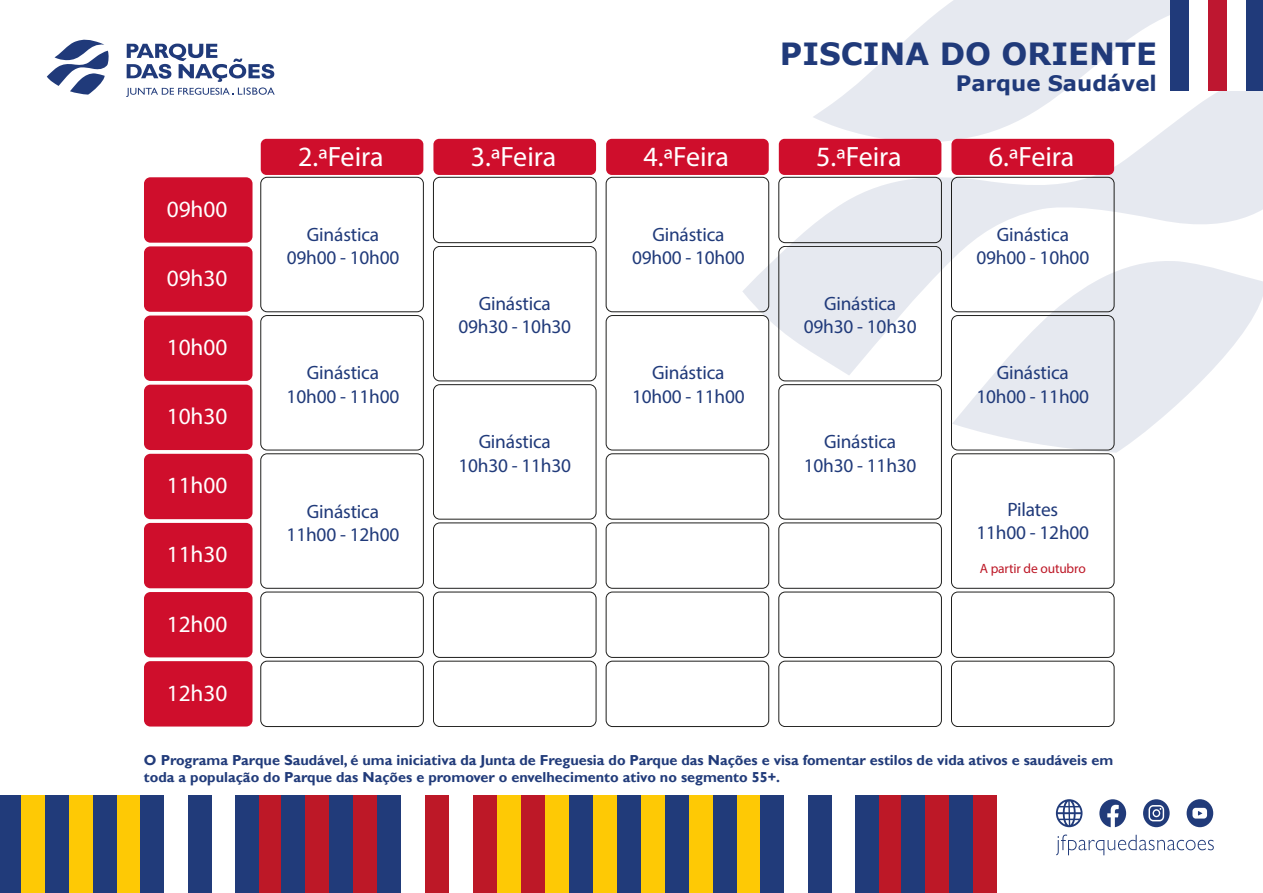
<style>
.page{position:relative;width:1263px;height:893px;background:#fff}
.page>*{position:absolute;margin:0;border:0;box-sizing:border-box;transform-origin:0 0}
.t1{font:700 30.6px "Verdana";color:#203a7a}
.t2{font:28.05px "Myriad Pro";color:#fff}
.t3{font:23.4px "Myriad Pro";color:#fff}
.t4{font:700 21.3px "Verdana";color:#203a7a}
.t5{font:19.35px/23.2px "Myriad Pro";letter-spacing:-.01em;color:#203a7a;text-align:center}
.t6{font:700 14.4px/17.4px "Gill Sans";color:#213b7a}
.t7{font:13.5px "Myriad Pro";letter-spacing:-.01em;color:#bd1827}
</style>
<div class="page">
<svg style="left:742px;top:138px;width:521px;height:238px;fill:#e6e9f0"></svg>
<svg style="left:812px;top:0;width:451px;height:147px;fill:#e6e9f0"></svg>
<svg style="left:952px;top:258px;width:311px;height:195px;fill:#e6e9f0"></svg>
<div style="left:1189px;top:0;width:74px;height:91px;background:#fff"></div>
<div style="left:1208px;top:0;width:19px;height:91px;background:#be1730"></div>
<div style="left:1245px;top:0;width:18px;height:91px;background:#203a7a"></div>
<div style="left:1170px;top:0;width:19px;height:91px;background:#203a7a"></div>
<svg style="left:47px;top:39px;width:62px;height:56px"></svg>
<svg style="left:126px;top:44px;width:149px;height:53px"></svg>
<div style="left:144px;top:177px;width:108px;height:66px;background:#cf0c2a;border-radius:6px"></div>
<div style="left:261px;top:139px;width:162px;height:36px;background:#cf0c2a;border-radius:6px"></div>
<div style="left:260px;top:177px;width:164px;height:135px;border:1px solid #1d1d1b;border-radius:6px"></div>
<div style="left:433px;top:139px;width:163px;height:36px;background:#cf0c2a;border-radius:6px"></div>
<div style="left:433px;top:177px;width:163px;height:66px;border:1px solid #1d1d1b;border-radius:6px"></div>
<div style="left:606px;top:139px;width:163px;height:36px;background:#cf0c2a;border-radius:6px"></div>
<div style="left:606px;top:177px;width:163px;height:135px;border:1px solid #1d1d1b;border-radius:6px"></div>
<div style="left:779px;top:139px;width:162px;height:36px;background:#cf0c2a;border-radius:6px"></div>
<div style="left:778px;top:177px;width:164px;height:66px;border:1px solid #1d1d1b;border-radius:6px"></div>
<div style="left:951px;top:139px;width:163px;height:36px;background:#cf0c2a;border-radius:6px"></div>
<div style="left:951px;top:177px;width:163px;height:135px;border:1px solid #1d1d1b;border-radius:6px"></div>
<div style="left:144px;top:246px;width:108px;height:66px;background:#cf0c2a;border-radius:6px"></div>
<div style="left:433px;top:246px;width:163px;height:135px;border:1px solid #1d1d1b;border-radius:6px"></div>
<div style="left:778px;top:246px;width:164px;height:135px;border:1px solid #1d1d1b;border-radius:6px"></div>
<div style="left:144px;top:316px;width:108px;height:65px;background:#cf0c2a;border-radius:6px"></div>
<div style="left:260px;top:315px;width:164px;height:135px;border:1px solid #1d1d1b;border-radius:6px"></div>
<div style="left:606px;top:315px;width:163px;height:135px;border:1px solid #1d1d1b;border-radius:6px"></div>
<div style="left:951px;top:315px;width:163px;height:135px;border:1px solid #1d1d1b;border-radius:6px"></div>
<div style="left:144px;top:385px;width:108px;height:65px;background:#cf0c2a;border-radius:6px"></div>
<div style="left:433px;top:384px;width:163px;height:136px;border:1px solid #1d1d1b;border-radius:6px"></div>
<div style="left:778px;top:384px;width:164px;height:136px;border:1px solid #1d1d1b;border-radius:6px"></div>
<div style="left:144px;top:454px;width:108px;height:65px;background:#cf0c2a;border-radius:6px"></div>
<div style="left:260px;top:453px;width:164px;height:136px;border:1px solid #1d1d1b;border-radius:6px"></div>
<div style="left:606px;top:453px;width:163px;height:67px;border:1px solid #1d1d1b;border-radius:6px"></div>
<div style="left:951px;top:453px;width:163px;height:136px;border:1px solid #1d1d1b;border-radius:6px"></div>
<div style="left:144px;top:523px;width:108px;height:65px;background:#cf0c2a;border-radius:6px"></div>
<div style="left:433px;top:522px;width:163px;height:67px;border:1px solid #1d1d1b;border-radius:6px"></div>
<div style="left:606px;top:522px;width:163px;height:67px;border:1px solid #1d1d1b;border-radius:6px"></div>
<div style="left:778px;top:522px;width:164px;height:67px;border:1px solid #1d1d1b;border-radius:6px"></div>
<div style="left:144px;top:592px;width:108px;height:65px;background:#cf0c2a;border-radius:6px"></div>
<div style="left:260px;top:592px;width:164px;height:66px;border:1px solid #1d1d1b;border-radius:6px"></div>
<div style="left:433px;top:592px;width:163px;height:66px;border:1px solid #1d1d1b;border-radius:6px"></div>
<div style="left:606px;top:592px;width:163px;height:66px;border:1px solid #1d1d1b;border-radius:6px"></div>
<div style="left:778px;top:592px;width:164px;height:66px;border:1px solid #1d1d1b;border-radius:6px"></div>
<div style="left:951px;top:592px;width:163px;height:66px;border:1px solid #1d1d1b;border-radius:6px"></div>
<div style="left:144px;top:661px;width:108px;height:65px;background:#cf0c2a;border-radius:6px"></div>
<div style="left:260px;top:661px;width:164px;height:66px;border:1px solid #1d1d1b;border-radius:6px"></div>
<div style="left:433px;top:661px;width:163px;height:66px;border:1px solid #1d1d1b;border-radius:6px"></div>
<div style="left:606px;top:661px;width:163px;height:66px;border:1px solid #1d1d1b;border-radius:6px"></div>
<div style="left:778px;top:661px;width:164px;height:66px;border:1px solid #1d1d1b;border-radius:6px"></div>
<div style="left:951px;top:661px;width:163px;height:66px;border:1px solid #1d1d1b;border-radius:6px"></div>
<div style="left:116px;top:796px;width:24px;height:97px;background:#fec905"></div>
<div style="left:93px;top:796px;width:23px;height:97px;background:#213b7a"></div>
<div style="left:69px;top:796px;width:24px;height:97px;background:#fec905"></div>
<div style="left:45px;top:796px;width:24px;height:97px;background:#213b7a"></div>
<div style="left:21px;top:796px;width:24px;height:97px;background:#fec905"></div>
<div style="left:0;top:796px;width:21px;height:97px;background:#213b7a"></div>
<div style="left:140px;top:796px;width:24px;height:97px;background:#213b7a"></div>
<div style="left:188px;top:796px;width:24px;height:97px;background:#213b7a"></div>
<div style="left:235px;top:796px;width:24px;height:97px;background:#213b7a"></div>
<div style="left:259px;top:796px;width:24px;height:97px;background:#bd1827"></div>
<div style="left:353px;top:795px;width:24px;height:98px;background:#bd1827"></div>
<div style="left:329px;top:795px;width:24px;height:98px;background:#213b7a"></div>
<div style="left:305px;top:795px;width:24px;height:98px;background:#bd1827"></div>
<div style="left:281px;top:795px;width:24px;height:98px;background:#213b7a"></div>
<div style="left:569px;top:795px;width:24px;height:98px;background:#213b7a"></div>
<div style="left:545px;top:795px;width:24px;height:98px;background:#fec905"></div>
<div style="left:593px;top:795px;width:24px;height:98px;background:#fec905"></div>
<div style="left:521px;top:795px;width:24px;height:98px;background:#bd1827"></div>
<div style="left:497px;top:795px;width:24px;height:98px;background:#fec905"></div>
<div style="left:377px;top:795px;width:24px;height:98px;background:#213b7a"></div>
<div style="left:425px;top:795px;width:24px;height:98px;background:#bd1827"></div>
<div style="left:473px;top:795px;width:24px;height:98px;background:#bd1827"></div>
<div style="left:736px;top:796px;width:24px;height:97px;background:#fec905"></div>
<div style="left:712px;top:796px;width:24px;height:97px;background:#213b7a"></div>
<div style="left:689px;top:796px;width:23px;height:97px;background:#fec905"></div>
<div style="left:665px;top:796px;width:24px;height:97px;background:#213b7a"></div>
<div style="left:641px;top:796px;width:24px;height:97px;background:#fec905"></div>
<div style="left:617px;top:796px;width:24px;height:97px;background:#213b7a"></div>
<div style="left:760px;top:796px;width:24px;height:97px;background:#213b7a"></div>
<div style="left:808px;top:796px;width:24px;height:97px;background:#213b7a"></div>
<div style="left:855px;top:796px;width:24px;height:97px;background:#213b7a"></div>
<div style="left:879px;top:796px;width:24px;height:97px;background:#bd1827"></div>
<div style="left:973px;top:795px;width:24px;height:98px;background:#bd1827"></div>
<div style="left:949px;top:795px;width:24px;height:98px;background:#213b7a"></div>
<div style="left:925px;top:795px;width:24px;height:98px;background:#bd1827"></div>
<div style="left:901px;top:795px;width:24px;height:98px;background:#213b7a"></div>
<svg style="left:1056px;top:834px;width:158px;height:21px"></svg>
<svg style="left:1099px;top:799px;width:27px;height:28px"></svg>
<svg style="left:1186px;top:799px;width:27px;height:28px"></svg>
<svg style="left:1056px;top:799px;width:26px;height:28px"></svg>
<svg style="left:1143px;top:799px;width:26px;height:28px"></svg>
<h1 class="t1" style="left:780px;top:32px;width:378px">PISCINA DO ORIENTE</h1>
<p class="t4" style="left:956px;top:68px;width:203px">Parque Saudável</p>
<p class="t3" style="left:167px;top:195px;width:62px">09h00</p>
<p class="t3" style="left:167px;top:264px;width:62px">09h30</p>
<p class="t3" style="left:167px;top:333px;width:62px">10h00</p>
<p class="t3" style="left:167px;top:402px;width:62px">10h30</p>
<p class="t3" style="left:167px;top:471px;width:62px">11h00</p>
<p class="t3" style="left:167px;top:540px;width:62px">11h30</p>
<p class="t3" style="left:167px;top:609px;width:62px">12h00</p>
<p class="t3" style="left:167px;top:678px;width:62px">12h30</p>
<h2 class="t2" style="left:298px;top:139px;width:87px">2.ªFeira</h2>
<h2 class="t2" style="left:471px;top:139px;width:87px">3.ªFeira</h2>
<h2 class="t2" style="left:643px;top:139px;width:87px">4.ªFeira</h2>
<h2 class="t2" style="left:816px;top:139px;width:87px">5.ªFeira</h2>
<h2 class="t2" style="left:989px;top:139px;width:87px">6.ªFeira</h2>
<p class="t5" style="left:287px;top:223px;width:114px">Ginástica<br>09h00 - 10h00</p>
<p class="t5" style="left:632px;top:223px;width:114px">Ginástica<br>09h00 - 10h00</p>
<p class="t5" style="left:458px;top:292px;width:114px">Ginástica<br>09h30 - 10h30</p>
<p class="t5" style="left:804px;top:292px;width:114px">Ginástica<br>09h30 - 10h30</p>
<p class="t5" style="left:287px;top:361px;width:114px">Ginástica<br>10h00 - 11h00</p>
<p class="t5" style="left:632px;top:361px;width:114px">Ginástica<br>10h00 - 11h00</p>
<p class="t5" style="left:287px;top:499px;width:114px">Ginástica<br>11h00 - 12h00</p>
<p class="t5" style="left:458px;top:430px;width:114px">Ginástica<br>10h30 - 11h30</p>
<p class="t5" style="left:804px;top:430px;width:114px">Ginástica<br>10h30 - 11h30</p>
<p class="t5" style="left:976px;top:223px;width:114px">Ginástica<br>09h00 - 10h00</p>
<p class="t5" style="left:976px;top:361px;width:114px">Ginástica<br>10h00 - 11h00</p>
<p class="t5" style="left:976px;top:498px;width:114px">Pilates<br>11h00 - 12h00</p>
<p class="t7" style="left:980px;top:560px;width:107px">A partir de outubro</p>
<p class="t6" style="left:144px;top:752px;width:971px">O Programa Parque Saudável, é uma iniciativa da Junta de Freguesia do Parque das Nações e visa fomentar estilos de vida ativos e saudáveis em toda a população do Parque das Nações e promover o envelhecimento ativo no segmento 55+.</p>
</div>
